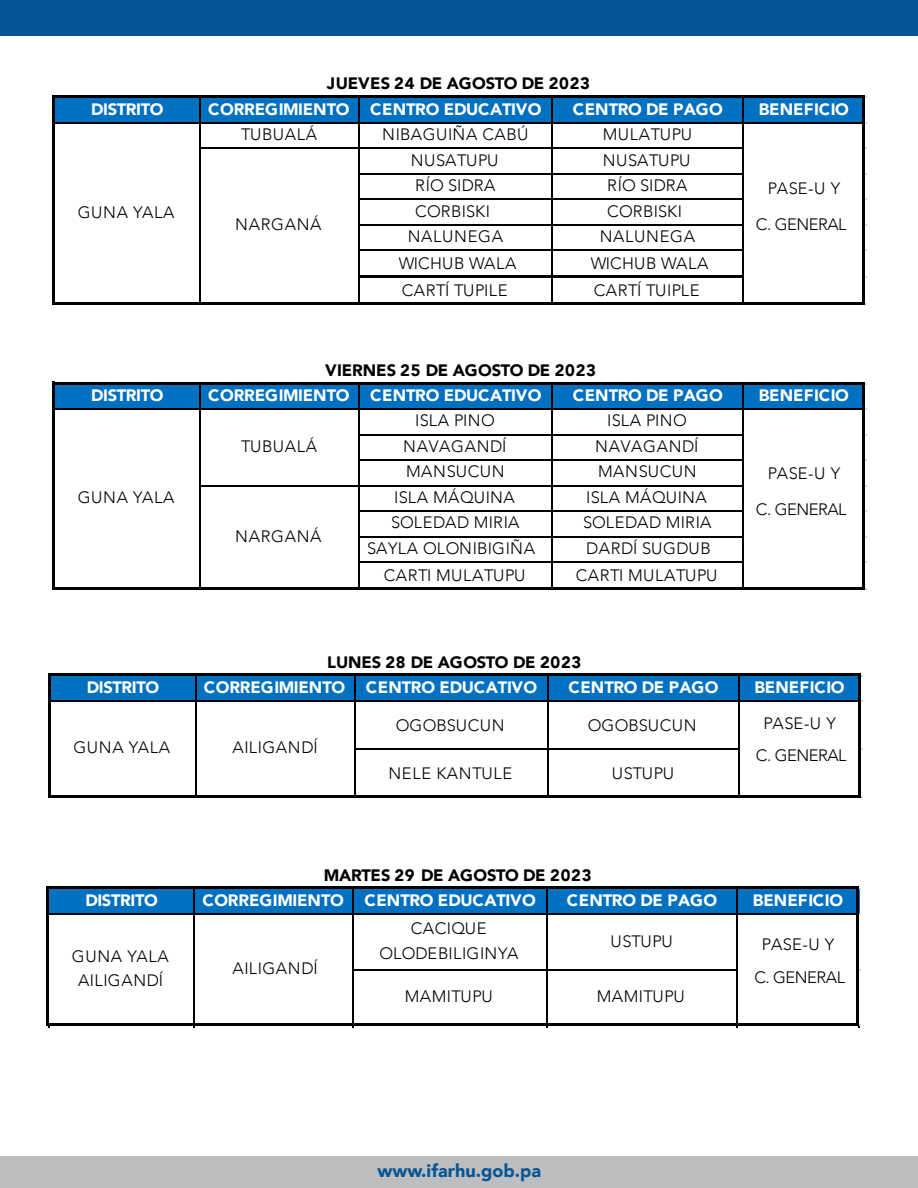
<style>
.page{position:relative;width:918px;height:1188px;background:#fff}
.page>*{position:absolute;margin:0;border:0;box-sizing:border-box;transform-origin:0 0}
.t1{font:900 18px "Avenir";color:#075594}
.t2{font:300 16.5px/24px "Avenir";letter-spacing:.04em;color:#000;text-align:center}
.t3{font:900 16.5px "Avenir";letter-spacing:-.01em;color:#fff}
.t4{font:900 16.5px "Avenir";letter-spacing:-.005em;color:#000}
.t5{font:300 16.5px "Avenir";letter-spacing:.01em;color:#000}
.t6{font:300 16.5px/24px "Avenir";letter-spacing:.015em;color:#000;text-align:center}
.t7{font:300 16.5px "Avenir";letter-spacing:.02em;color:#000}
.t8{font:300 16.5px "Avenir";letter-spacing:-.03em;color:#000}
.t9{font:900 16.5px "Avenir";letter-spacing:-.03em;color:#fff}
</style>
<div class="page">
<div style="left:0;top:1157px;width:918px;height:31px;background:#bcbec0"></div>
<div style="left:0;top:0;width:918px;height:36px;background:#075594"></div>
<div style="left:54px;top:97px;width:811px;height:27px;background:#0070c0"></div>
<div style="left:54px;top:383px;width:811px;height:27px;background:#0070c0"></div>
<div style="left:49px;top:675px;width:812px;height:27px;background:#0070c0"></div>
<div style="left:48px;top:888px;width:811px;height:27px;background:#0070c0"></div>
<hr style="left:55px;top:95px;width:810px;height:3px;background:#000">
<hr style="left:55px;top:122px;width:807px;height:2px;background:#000">
<hr style="left:201px;top:148px;width:543px;height:1px;background:#000">
<hr style="left:360px;top:173px;width:384px;height:2px;background:#000">
<hr style="left:360px;top:199px;width:384px;height:1px;background:#000">
<hr style="left:360px;top:224px;width:384px;height:2px;background:#000">
<hr style="left:360px;top:250px;width:384px;height:1px;background:#000">
<hr style="left:358px;top:98px;width:2px;height:177px;background:#000">
<hr style="left:552px;top:98px;width:1px;height:177px;background:#000">
<hr style="left:742px;top:98px;width:2px;height:177px;background:#000">
<hr style="left:358px;top:275px;width:386px;height:3px;background:#000">
<hr style="left:52px;top:95px;width:3px;height:210px;background:#000">
<hr style="left:199px;top:98px;width:2px;height:204px;background:#000">
<hr style="left:358px;top:278px;width:2px;height:24px;background:#000">
<svg style="left:552px;top:278px;width:1px;height:24px"></svg>
<hr style="left:742px;top:278px;width:2px;height:24px;background:#000">
<hr style="left:55px;top:302px;width:810px;height:3px;background:#000">
<hr style="left:862px;top:98px;width:3px;height:207px;background:#000">
<hr style="left:55px;top:382px;width:810px;height:3px;background:#000">
<hr style="left:55px;top:409px;width:807px;height:1px;background:#000">
<hr style="left:360px;top:434px;width:384px;height:2px;background:#000">
<hr style="left:360px;top:460px;width:384px;height:1px;background:#000">
<hr style="left:201px;top:485px;width:543px;height:2px;background:#000">
<hr style="left:360px;top:511px;width:384px;height:1px;background:#000">
<hr style="left:360px;top:536px;width:384px;height:2px;background:#000">
<hr style="left:360px;top:562px;width:384px;height:1px;background:#000">
<hr style="left:52px;top:382px;width:3px;height:208px;background:#000">
<hr style="left:199px;top:385px;width:2px;height:202px;background:#000">
<hr style="left:358px;top:385px;width:2px;height:202px;background:#000">
<hr style="left:552px;top:385px;width:1px;height:202px;background:#000">
<hr style="left:742px;top:385px;width:2px;height:202px;background:#000">
<hr style="left:55px;top:587px;width:810px;height:3px;background:#000">
<hr style="left:862px;top:385px;width:3px;height:205px;background:#000">
<hr style="left:51px;top:674px;width:810px;height:2px;background:#000">
<hr style="left:51px;top:700px;width:807px;height:2px;background:#000">
<hr style="left:355px;top:748px;width:384px;height:2px;background:#000">
<hr style="left:48px;top:674px;width:3px;height:124px;background:#000">
<hr style="left:195px;top:676px;width:1px;height:119px;background:#000">
<hr style="left:354px;top:676px;width:1px;height:119px;background:#000">
<hr style="left:547px;top:676px;width:2px;height:119px;background:#000">
<hr style="left:738px;top:676px;width:1px;height:119px;background:#000">
<hr style="left:51px;top:795px;width:810px;height:3px;background:#000">
<hr style="left:858px;top:676px;width:3px;height:122px;background:#000">
<svg style="left:49px;top:886px;width:810px;height:4px;fill:#000"></svg>
<hr style="left:49px;top:914px;width:807px;height:1px;background:#000">
<hr style="left:354px;top:969px;width:384px;height:1px;background:#000">
<hr style="left:46px;top:886px;width:3px;height:140px;background:#000">
<hr style="left:193px;top:890px;width:2px;height:133px;background:#000">
<hr style="left:352px;top:890px;width:2px;height:133px;background:#000">
<hr style="left:546px;top:890px;width:1px;height:133px;background:#000">
<hr style="left:736px;top:890px;width:2px;height:133px;background:#000">
<hr style="left:49px;top:1023px;width:810px;height:3px;background:#000">
<hr style="left:856px;top:890px;width:3px;height:136px;background:#000">
<p class="t4" style="left:327px;top:69px;width:265px">JUEVES 24 DE AGOSTO DE 2023</p>
<p class="t9" style="left:91px;top:95px;width:74px">DISTRITO</p>
<p class="t3" style="left:208px;top:95px;width:143px">CORREGIMIENTO</p>
<p class="t3" style="left:370px;top:95px;width:173px">CENTRO EDUCATIVO</p>
<p class="t3" style="left:573px;top:95px;width:152px">CENTRO DE PAGO</p>
<p class="t3" style="left:759px;top:95px;width:92px">BENEFICIO</p>
<p class="t2" style="left:241px;top:122px;width:77px">TUBUALÁ</p>
<p class="t2" style="left:382px;top:122px;width:148px">NIBAGUIÑA CABÚ</p>
<p class="t2" style="left:603px;top:122px;width:91px">MULATUPU</p>
<p class="t2" style="left:411px;top:148px;width:89px">NUSATUPU</p>
<p class="t2" style="left:603px;top:148px;width:89px">NUSATUPU</p>
<p class="t5" style="left:415px;top:176px;width:82px">RÍO SIDRA</p>
<p class="t5" style="left:607px;top:176px;width:82px">RÍO SIDRA</p>
<p class="t5" style="left:415px;top:201px;width:76px">CORBISKI</p>
<p class="t5" style="left:607px;top:201px;width:76px">CORBISKI</p>
<p class="t2" style="left:408px;top:224px;width:97px">NALUNEGA</p>
<p class="t2" style="left:600px;top:224px;width:97px">NALUNEGA</p>
<p class="t7" style="left:399px;top:254px;width:119px">WICHUB WALA</p>
<p class="t7" style="left:591px;top:254px;width:119px">WICHUB WALA</p>
<p class="t2" style="left:402px;top:278px;width:107px">CARTÍ TUPILE</p>
<p class="t2" style="left:594px;top:278px;width:107px">CARTÍ TUIPLE</p>
<p class="t2" style="left:768px;top:176px;width:74px">PASE-U Y</p>
<p class="t2" style="left:78px;top:200px;width:98px">GUNA YALA</p>
<p class="t2" style="left:235px;top:212px;width:88px">NARGANÁ</p>
<p class="t8" style="left:756px;top:214px;width:92px">C. GENERAL</p>
<p class="t4" style="left:325px;top:356px;width:272px">VIERNES 25 DE AGOSTO DE 2023</p>
<p class="t9" style="left:91px;top:381px;width:74px">DISTRITO</p>
<p class="t3" style="left:208px;top:381px;width:143px">CORREGIMIENTO</p>
<p class="t3" style="left:370px;top:381px;width:173px">CENTRO EDUCATIVO</p>
<p class="t3" style="left:573px;top:381px;width:152px">CENTRO DE PAGO</p>
<p class="t3" style="left:759px;top:381px;width:92px">BENEFICIO</p>
<p class="t5" style="left:415px;top:411px;width:81px">ISLA PINO</p>
<p class="t5" style="left:607px;top:411px;width:81px">ISLA PINO</p>
<p class="t2" style="left:403px;top:434px;width:105px">NAVAGANDÍ</p>
<p class="t2" style="left:595px;top:434px;width:105px">NAVAGANDÍ</p>
<p class="t2" style="left:406px;top:460px;width:100px">MANSUCUN</p>
<p class="t2" style="left:598px;top:460px;width:100px">MANSUCUN</p>
<p class="t7" style="left:394px;top:488px;width:122px">ISLA MÁQUINA</p>
<p class="t7" style="left:586px;top:488px;width:122px">ISLA MÁQUINA</p>
<p class="t6" style="left:391px;top:511px;width:130px">SOLEDAD MIRIA</p>
<p class="t6" style="left:583px;top:511px;width:130px">SOLEDAD MIRIA</p>
<p class="t5" style="left:367px;top:539px;width:169px">SAYLA OLONIBIGIÑA</p>
<p class="t2" style="left:586px;top:536px;width:126px">DARDÍ SUGDUB</p>
<p class="t2" style="left:384px;top:563px;width:143px">CARTI MULATUPU</p>
<p class="t2" style="left:576px;top:563px;width:143px">CARTI MULATUPU</p>
<p class="t2" style="left:241px;top:434px;width:77px">TUBUALÁ</p>
<p class="t2" style="left:768px;top:461px;width:74px">PASE-U Y</p>
<p class="t2" style="left:78px;top:485px;width:98px">GUNA YALA</p>
<p class="t8" style="left:756px;top:499px;width:92px">C. GENERAL</p>
<p class="t2" style="left:235px;top:524px;width:88px">NARGANÁ</p>
<p class="t4" style="left:327px;top:648px;width:256px">LUNES 28 DE AGOSTO DE 2023</p>
<p class="t9" style="left:87px;top:673px;width:74px">DISTRITO</p>
<p class="t3" style="left:204px;top:673px;width:143px">CORREGIMIENTO</p>
<p class="t3" style="left:366px;top:673px;width:173px">CENTRO EDUCATIVO</p>
<p class="t3" style="left:568px;top:673px;width:152px">CENTRO DE PAGO</p>
<p class="t3" style="left:754px;top:673px;width:92px">BENEFICIO</p>
<p class="t6" style="left:396px;top:713px;width:110px">OGOBSUCUN</p>
<p class="t6" style="left:588px;top:713px;width:110px">OGOBSUCUN</p>
<p class="t2" style="left:388px;top:761px;width:125px">NELE KANTULE</p>
<p class="t2" style="left:612px;top:761px;width:64px">USTUPU</p>
<p class="t2" style="left:763px;top:711px;width:74px">PASE-U Y</p>
<p class="t2" style="left:73px;top:735px;width:98px">GUNA YALA</p>
<p class="t2" style="left:232px;top:735px;width:87px">AILIGANDÍ</p>
<p class="t8" style="left:756px;top:745px;width:92px">C. GENERAL</p>
<p class="t4" style="left:324px;top:861px;width:269px">MARTES 29 DE AGOSTO DE 2023</p>
<p class="t9" style="left:85px;top:886px;width:74px">DISTRITO</p>
<p class="t3" style="left:202px;top:886px;width:143px">CORREGIMIENTO</p>
<p class="t3" style="left:364px;top:886px;width:173px">CENTRO EDUCATIVO</p>
<p class="t3" style="left:567px;top:886px;width:152px">CENTRO DE PAGO</p>
<p class="t3" style="left:753px;top:886px;width:92px">BENEFICIO</p>
<p class="t6" style="left:379px;top:917px;width:140px">CACIQUE<br>OLODEBILIGINYA</p>
<p class="t2" style="left:610px;top:929px;width:64px">USTUPU</p>
<p class="t2" style="left:762px;top:932px;width:74px">PASE-U Y</p>
<p class="t2" style="left:72px;top:944px;width:98px">GUNA YALA<br>AILIGANDÍ</p>
<p class="t2" style="left:232px;top:956px;width:87px">AILIGANDÍ</p>
<p class="t8" style="left:754px;top:967px;width:92px">C. GENERAL</p>
<p class="t7" style="left:405px;top:987px;width:89px">MAMITUPU</p>
<p class="t7" style="left:597px;top:987px;width:89px">MAMITUPU</p>
<p class="t1" style="left:378px;top:1155px;width:165px">www.ifarhu.gob.pa</p>
</div>
